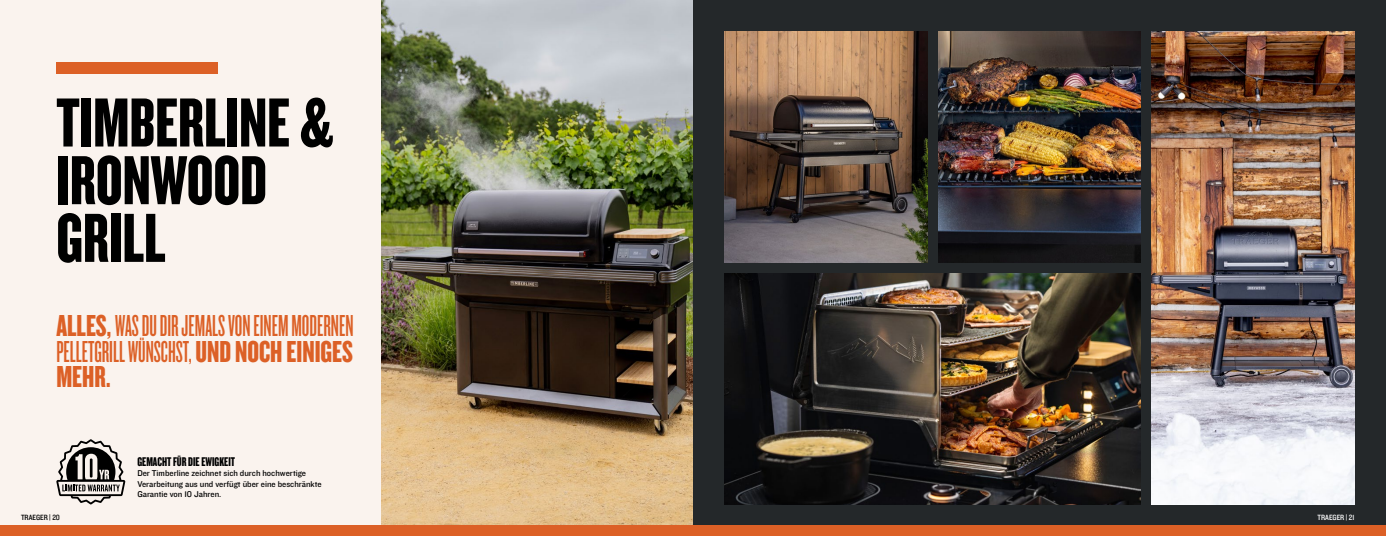
<style>
.page{position:relative;width:1386px;height:536px;background:#fff}
.page>*{position:absolute;margin:0;border:0;box-sizing:border-box;transform-origin:0 0}
.t1{font:72.01px/57.7px "Knockout 68 Full Featherwt";color:#000}
.t2{font:31.5px/25.4px "Knockout 46 Flyweight";color:#dc6026}
.t3{font:31.5px "Knockout 68 Full Featherwt";color:#dc6026}
.t4{font:13.12px "Knockout 68 Full Featherwt";color:#000}
.t5{font:8.75px/10.5px "Knockout 31 Junior Middlewt";color:#000}
.t6{font:7.88px "Knockout 30 Junior Welterwt";color:#fff}
.t7{font:7.88px "Knockout 30 Junior Welterwt";color:#000}
.s1{font-family:"Knockout 68 Full Featherwt"}
</style>
<div class="page">
<div style="left:0;top:0;width:693px;height:536px;background:#faf3ee"></div>
<div style="left:693px;top:0;width:693px;height:536px;background:#24282a"></div>
<img style="left:725px;top:273px;width:416px;height:231px">
<img style="left:724px;top:32px;width:203px;height:230px">
<img style="left:938px;top:32px;width:203px;height:230px">
<img style="left:382px;top:0;width:311px;height:525px">
<div style="left:56px;top:62px;width:162px;height:12px;background:#dc6026"></div>
<img style="left:1152px;top:32px;width:202px;height:472px">
<div style="left:0;top:525px;width:702px;height:11px;background:#dc6026"></div>
<div style="left:684px;top:525px;width:702px;height:11px;background:#dc6026"></div>
<svg style="left:56px;top:439px;width:69px;height:65px"></svg>
<h1 class="t1" style="left:56px;top:92px;width:279px">TIMBERLINE &amp;<br>IRONWOOD<br>GRILL</h1>
<h2 class="t2" style="left:56px;top:312px;width:299px"><span class="s1">ALLES,</span> WAS DU DIR JEMALS VON EINEM MODERNEN<br>PELLETGRILL WÜNSCHST, <span class="s1">UND NOCH EINIGES</span></h2>
<h2 class="t3" style="left:56px;top:357px;width:56px">MEHR.</h2>
<p class="t7" style="left:21px;top:511px;width:40px">TRAEGER | 20</p>
<h3 class="t4" style="left:137px;top:453px;width:99px">GEMACHT FÜR DIE EWIGKEIT</h3>
<p class="t5" style="left:137px;top:467px;width:186px">Der Timberline zeichnet sich durch hochwertige<br>Verarbeitung aus und verfügt über eine beschränkte<br>Garantie von 10 Jahren.</p>
<p class="t6" style="left:1318px;top:511px;width:38px">TRAEGER | 21</p>
</div>
